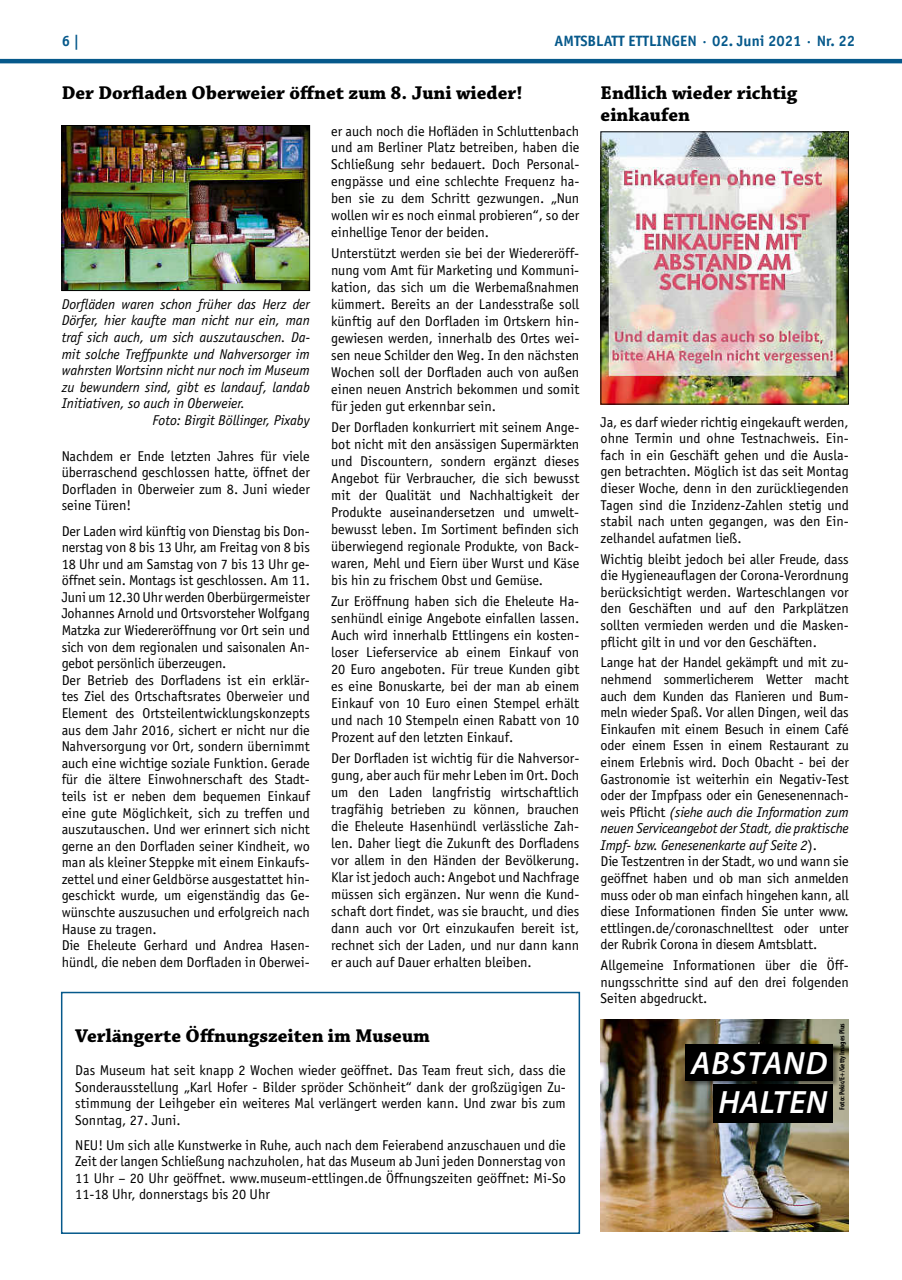
<style>
.page{position:relative;width:902px;height:1280px;background:#fff}
.page>*{position:absolute;margin:0;border:0;box-sizing:border-box;transform-origin:0 0}
.t1{font:italic 600 32.4px/39px "Myriad Pro";letter-spacing:.02em;color:#fff;text-align:right}
.t2{font:700 19.5px/21.1px "Chaparral Pro";color:#000}
.t3{font:700 15px "Officina Sans";color:#06598b}
.t4{font:14.25px/16.6px "Officina Sans";letter-spacing:-.01em;color:#000;text-align:justify}
.t5{font:italic 14.25px "Officina Sans";color:#000}
.t6{font:700 condensed 7.5px "Myriad Pro";color:#000}
.s1{font-style:italic}
</style>
<div class="page">
<hr style="left:0;top:59px;width:901px;height:4px;background:#06598b">
<img style="left:64px;top:127px;width:244px;height:162px">
<div style="left:62px;top:125px;width:248px;height:166px;border:1px solid #000"></div>
<img style="left:602px;top:134px;width:244px;height:268px">
<div style="left:600px;top:132px;width:248px;height:272px;border:1px solid #000"></div>
<div style="left:61px;top:992px;width:519px;height:242px;border:2px solid #06598b"></div>
<img style="left:600px;top:1019px;width:248px;height:213px">
<div style="left:684px;top:1043px;width:156px;height:45px;background:#000;opacity:.5"></div>
<div style="left:685px;top:1045px;width:147px;height:36px;background:#000"></div>
<div style="left:712px;top:1084px;width:120px;height:38px;background:#000"></div>
<p class="t3" style="left:62px;top:32px;width:19px">6 |</p>
<p class="t3" style="left:554px;top:32px;width:302px">AMTSBLATT ETTLINGEN · 02. JUNI 2021 · NR. 22</p>
<h2 class="t2" style="left:62px;top:83px;width:462px">Der Dorfladen Oberweier öffnet zum 8. Juni wieder!</h2>
<p class="t5" style="left:62px;top:296px;width:250px">Dorfläden waren schon früher das Herz der</p>
<p class="t5" style="left:62px;top:312px;width:250px">Dörfer, hier kaufte man nicht nur ein, man</p>
<p class="t5" style="left:62px;top:329px;width:250px">traf sich auch, um sich auszutauschen. Da-</p>
<p class="t5" style="left:62px;top:345px;width:250px">mit solche Treffpunkte und Nahversorger im</p>
<p class="t5" style="left:62px;top:362px;width:250px">wahrsten Wortsinn nicht nur noch im Museum</p>
<p class="t5" style="left:62px;top:379px;width:250px">zu bewundern sind, gibt es landauf, landab</p>
<p class="t5" style="left:62px;top:395px;width:185px">Initiativen, so auch in Oberweier.</p>
<p class="t5" style="left:152px;top:412px;width:159px">Foto: Birgit Böllinger, Pixaby</p>
<p class="t4" style="left:62px;top:447px;width:250px">Nachdem er Ende letzten Jahres für viele überraschend geschlossen hatte, öffnet der Dorfladen in Oberweier zum 8. Juni wieder seine Türen!</p>
<p class="t4" style="left:62px;top:522px;width:250px;text-align:left">Der Laden wird künftig von Dienstag bis Don&shy;nerstag von 8 bis 13 Uhr, am Freitag von 8 bis 18 Uhr und am Samstag von 7 bis 13 Uhr ge&shy;öffnet sein. Montags ist geschlossen. Am 11.<br>Juni um 12.30 Uhr werden Oberbürgermeister Johannes Arnold und Ortsvorsteher Wolfgang Matzka zur Wiedereröffnung vor Ort sein und sich von dem regionalen und saisonalen An&shy;gebot persönlich überzeugen.<br>Der Betrieb des Dorfladens ist ein erklär&shy;tes Ziel des Ortschaftsrates Oberweier und Element des Ortsteilentwicklungskonzepts aus dem Jahr 2016, sichert er nicht nur die Nahversorgung vor Ort, sondern übernimmt auch eine wichtige soziale Funktion. Gerade für die ältere Einwohnerschaft des Stadt&shy;teils ist er neben dem bequemen Einkauf eine gute Möglichkeit, sich zu treffen und auszutauschen. Und wer erinnert sich nicht gerne an den Dorfladen seiner Kindheit, wo man als kleiner Steppke mit einem Einkaufs&shy;zettel und einer Geldbörse ausgestattet hin&shy;geschickt wurde, um eigenständig das Ge&shy;wünschte auszusuchen und erfolgreich nach Hause zu tragen.<br>Die Eheleute Gerhard und Andrea Hasen&shy;hündl, die neben dem Dorfladen in Oberwei-</p>
<p class="t4" style="left:331px;top:122px;width:250px">er auch noch die Hofläden in Schluttenbach und am Berliner Platz betreiben, haben die Schließung sehr bedauert. Doch Personal&shy;engpässe und eine schlechte Frequenz ha&shy;ben sie zu dem Schritt gezwungen. „Nun wollen wir es noch einmal probieren“, so der einhellige Tenor der beiden.</p>
<p class="t4" style="left:331px;top:245px;width:250px">Unterstützt werden sie bei der Wiedereröff&shy;nung vom Amt für Marketing und Kommuni&shy;kation, das sich um die Werbemaßnahmen kümmert. Bereits an der Landesstraße soll künftig auf den Dorfladen im Ortskern hin&shy;gewiesen werden, innerhalb des Ortes wei&shy;sen neue Schilder den Weg. In den nächsten Wochen soll der Dorfladen auch von außen einen neuen Anstrich bekommen und somit für jeden gut erkennbar sein.</p>
<p class="t4" style="left:331px;top:419px;width:250px">Der Dorfladen konkurriert mit seinem Ange&shy;bot nicht mit den ansässigen Supermärkten und Discountern, sondern ergänzt dieses Angebot für Verbraucher, die sich bewusst mit der Qualität und Nachhaltigkeit der Produkte auseinandersetzen und umwelt&shy;bewusst leben. Im Sortiment befinden sich überwiegend regionale Produkte, von Back&shy;waren, Mehl und Eiern über Wurst und Käse bis hin zu frischem Obst und Gemüse.</p>
<p class="t4" style="left:331px;top:593px;width:250px">Zur Eröffnung haben sich die Eheleute Ha&shy;senhündl einige Angebote einfallen lassen.<br>Auch wird innerhalb Ettlingens ein kosten&shy;loser Lieferservice ab einem Einkauf von 20 Euro angeboten. Für treue Kunden gibt es eine Bonuskarte, bei der man ab einem Einkauf von 10 Euro einen Stempel erhält und nach 10 Stempeln einen Rabatt von 10<br>Prozent auf den letzten Einkauf.</p>
<p class="t4" style="left:331px;top:750px;width:250px">Der Dorfladen ist wichtig für die Nahversor&shy;gung, aber auch für mehr Leben im Ort. Doch um den Laden langfristig wirtschaftlich tragfähig betrieben zu können, brauchen die Eheleute Hasenhündl verlässliche Zah&shy;len. Daher liegt die Zukunft des Dorfladens vor allem in den Händen der Bevölkerung.<br>Klar ist jedoch auch: Angebot und Nachfrage müssen sich ergänzen. Nur wenn die Kund&shy;schaft dort findet, was sie braucht, und dies dann auch vor Ort einzukaufen bereit ist, rechnet sich der Laden, und nur dann kann er auch auf Dauer erhalten bleiben.</p>
<h2 class="t2" style="left:75px;top:1026px;width:356px">Verlängerte Öffnungszeiten im Museum</h2>
<p class="t4" style="left:75px;top:1062px;width:492px">Das Museum hat seit knapp 2 Wochen wieder geöffnet. Das Team freut sich, dass die Sonderausstellung „Karl Hofer - Bilder spröder Schönheit“ dank der großzügigen Zu&shy;stimmung der Leihgeber ein weiteres Mal verlängert werden kann. Und zwar bis zum Sonntag, 27. Juni.</p>
<p class="t4" style="left:75px;top:1137px;width:492px">NEU! Um sich alle Kunstwerke in Ruhe, auch nach dem Feierabend anzuschauen und die Zeit der langen Schließung nachzuholen, hat das Museum ab Juni jeden Donnerstag von 11 Uhr – 20 Uhr geöffnet. www.museum-ettlingen.de Öffnungszeiten geöffnet: Mi-So 11-18 Uhr, donnerstags bis 20 Uhr</p>
<h2 class="t2" style="left:600px;top:83px;width:198px">Endlich wieder richtig einkaufen</h2>
<p class="t4" style="left:600px;top:413px;width:250px">Ja, es darf wieder richtig eingekauft werden, ohne Termin und ohne Testnachweis. Ein&shy;fach in ein Geschäft gehen und die Ausla&shy;gen betrachten. Möglich ist das seit Montag dieser Woche, denn in den zurückliegenden Tagen sind die Inzidenz-Zahlen stetig und stabil nach unten gegangen, was den Ein&shy;zelhandel aufatmen ließ.</p>
<p class="t4" style="left:600px;top:550px;width:250px">Wichtig bleibt jedoch bei aller Freude, dass die Hygieneauflagen der Corona-Verordnung berücksichtigt werden. Warteschlangen vor den Geschäften und auf den Parkplätzen sollten vermieden werden und die Masken&shy;pflicht gilt in und vor den Geschäften.</p>
<p class="t4" style="left:600px;top:654px;width:250px;text-align:left">Lange hat der Handel gekämpft und mit zu&shy;nehmend sommerlicherem Wetter macht auch dem Kunden das Flanieren und Bum&shy;meln wieder Spaß. Vor allen Dingen, weil das Einkaufen mit einem Besuch in einem Café oder einem Essen in einem Restaurant zu einem Erlebnis wird. Doch Obacht - bei der Gastronomie ist weiterhin ein Negativ-Test oder der Impfpass oder ein Genesenennach&shy;weis Pflicht <span class="s1">(siehe auch die Information zum neuen Serviceangebot der Stadt, die praktische Impf- bzw. Genesenenkarte auf Seite 2</span>).<br>Die Testzentren in der Stadt, wo und wann sie geöffnet haben und ob man sich anmelden muss oder ob man einfach hingehen kann, all diese Informationen finden Sie unter www. ettlingen.de/coronaschnelltest oder unter der Rubrik Corona in diesem Amtsblatt.</p>
<p class="t4" style="left:600px;top:957px;width:250px">Allgemeine Informationen über die Öff&shy;nungsschritte sind auf den drei folgenden Seiten abgedruckt.</p>
<h1 class="t1" style="left:691px;top:1044px;width:138px">ABSTAND<br>HALTEN</h1>
<p class="t6" style="left:837px;top:1110px;width:88px;rotate:-90deg">Foto: Pekic/E+/Getty Images Plus</p>
</div>
